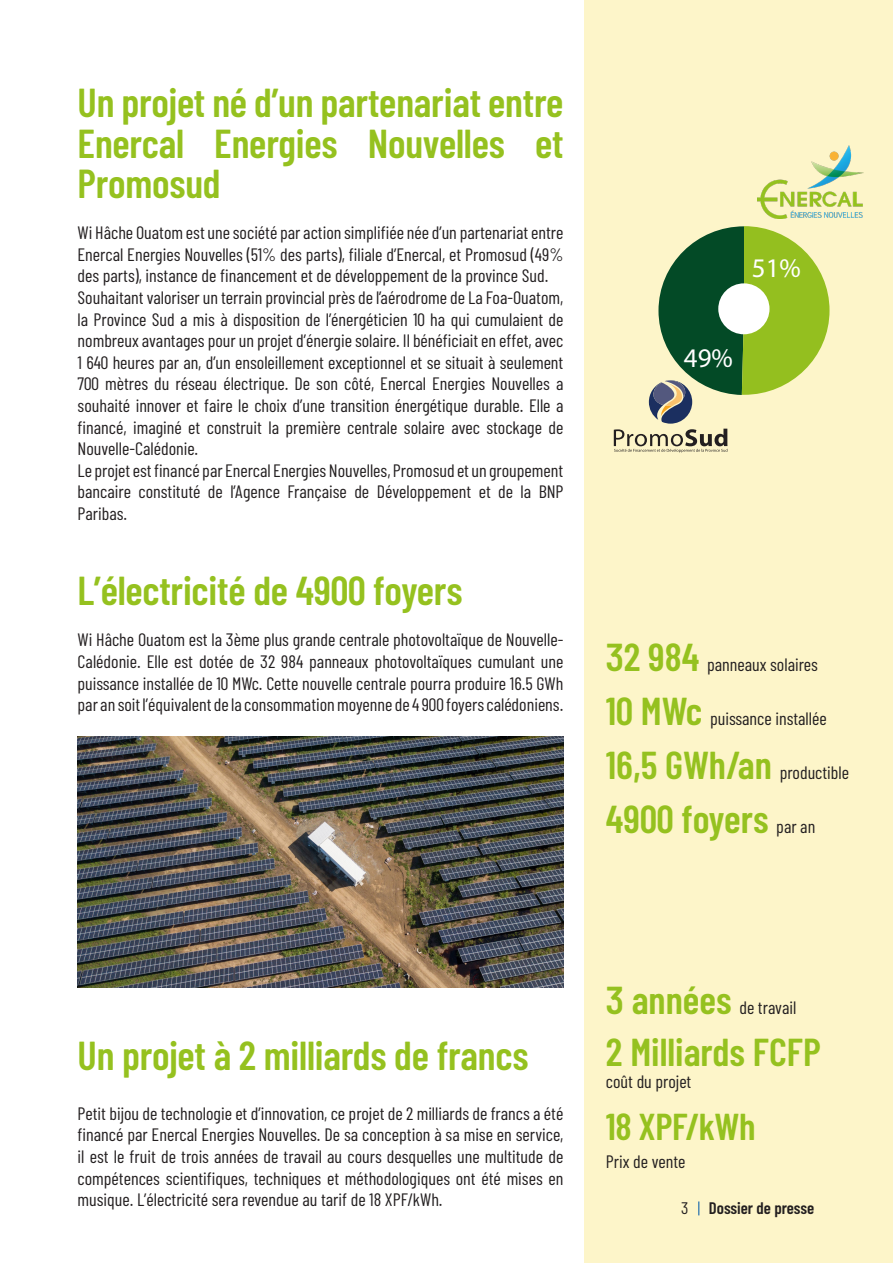
<style>
.page{position:relative;width:893px;height:1263px;background:#fff}
.page>*{position:absolute;margin:0;border:0;box-sizing:border-box;transform-origin:0 0}
.t1{font:600 40.5px/40.5px "Barlow Condensed";letter-spacing:-.005em;color:#95c11f;text-align:justify}
.t2{font:600 39px "Barlow Condensed";color:#95c11f}
.t3{font:600 37.5px "Barlow Condensed";letter-spacing:-.01em;color:#95c11f}
.t4{font:27px "Myriad Pro";color:#fff}
.t5{font:18px/21.6px "Barlow Condensed";color:#231f20;text-align:justify}
.t6{font:600 16.8px "Barlow Condensed";color:#231f20}
.t7{font:16.8px "Barlow Condensed";color:#231f20}
.s1{font-weight:600;font-size:39px;color:#95c11f}
.s2{font-weight:400;font-size:18px;color:#231f20}
</style>
<div class="page">
<div style="left:585px;top:0;width:308px;height:1263px;background:#fdf5c9"></div>
<svg style="left:698px;top:1201px;width:1px;height:14px"></svg>
<img style="left:78px;top:736px;width:485px;height:251px">
<img style="left:758px;top:145px;width:106px;height:73px">
<svg style="left:614px;top:226px;width:215px;height:227px"></svg>
<p class="t1" style="left:78px;top:81px;width:487px">Un projet né d’un partenariat entre Enercal Energies Nouvelles et Promosud</p>
<p class="t5" style="left:78px;top:221px;width:487px">Wi Hâche Ouatom est une société par action simplifiée née d’un partenariat entre Enercal Energies Nouvelles (51% des parts), filiale d’Enercal, et Promosud (49% des parts), instance de financement et de développement de la province Sud.</p>
<p class="t5" style="left:78px;top:286px;width:487px">Souhaitant valoriser un terrain provincial près de l’aérodrome de La Foa-Ouatom, la Province Sud a mis à disposition de l’énergéticien 10 ha qui cumulaient de nombreux avantages pour un projet d’énergie solaire. Il bénéficiait en effet, avec 1 640 heures par an, d’un ensoleillement exceptionnel et se situait à seulement 700 mètres du réseau électrique. De son côté, Enercal Energies Nouvelles a souhaité innover et faire le choix d’une transition énergétique durable. Elle a financé, imaginé et construit la première centrale solaire avec stockage de Nouvelle-Calédonie.</p>
<p class="t5" style="left:78px;top:459px;width:487px">Le projet est financé par Enercal Energies Nouvelles, Promosud et un groupement bancaire constituté de l’Agence Française de Développement et de la BNP Paribas.</p>
<p class="t1" style="left:78px;top:569px;width:386px">L’électricité de 4900 foyers</p>
<p class="t5" style="left:78px;top:629px;width:487px">Wi Hâche Ouatom est la 3ème plus grande centrale photovoltaïque de Nouvelle-Calédonie. Elle est dotée de 32 984 panneaux photovoltaïques cumulant une puissance installée de 10 MWc. Cette nouvelle centrale pourra produire 16.5 GWh par an soit l’équivalent de la consommation moyenne de 4 900 foyers calédoniens.</p>
<h3 class="t4" style="left:752px;top:251px;width:51px">51%</h3>
<h3 class="t4" style="left:684px;top:341px;width:51px">49%</h3>
<p class="t5" style="left:606px;top:653px;width:213px"><span class="s1">32 984</span> panneaux solaires</p>
<p class="t5" style="left:606px;top:707px;width:222px"><span class="s1">10 MWc</span> puissance installée</p>
<p class="t5" style="left:606px;top:761px;width:245px"><span class="s1">16,5 GWh/an</span> productible</p>
<p class="t2" style="left:606px;top:795px;width:211px">4900 foyers <span class="s2">par an</span></p>
<p class="t1" style="left:78px;top:1034px;width:452px">Un projet à 2 milliards de francs</p>
<p class="t5" style="left:78px;top:1102px;width:487px">Petit bijou de technologie et d’innovation, ce projet de 2 milliards de francs a été financé par Enercal Energies Nouvelles. De sa conception à sa mise en service, il est le fruit de trois années de travail au cours desquelles une multitude de compétences scientifiques, techniques et méthodologiques ont été mises en musique. L’électricité sera revendue au tarif de 18 XPF/kWh.</p>
<p class="t5" style="left:606px;top:996px;width:192px"><span class="s1">3 années</span> de travail</p>
<p class="t2" style="left:606px;top:1028px;width:216px">2 Milliards FCFP</p>
<p class="t5" style="left:606px;top:1070px;width:87px">coût du projet</p>
<p class="t3" style="left:606px;top:1103px;width:151px">18 XPF/kWh</p>
<p class="t5" style="left:606px;top:1150px;width:81px">Prix de vente</p>
<p class="t7" style="left:681px;top:1197px;width:9px">3</p>
<p class="t6" style="left:709px;top:1197px;width:107px">Dossier de presse</p>
</div>
